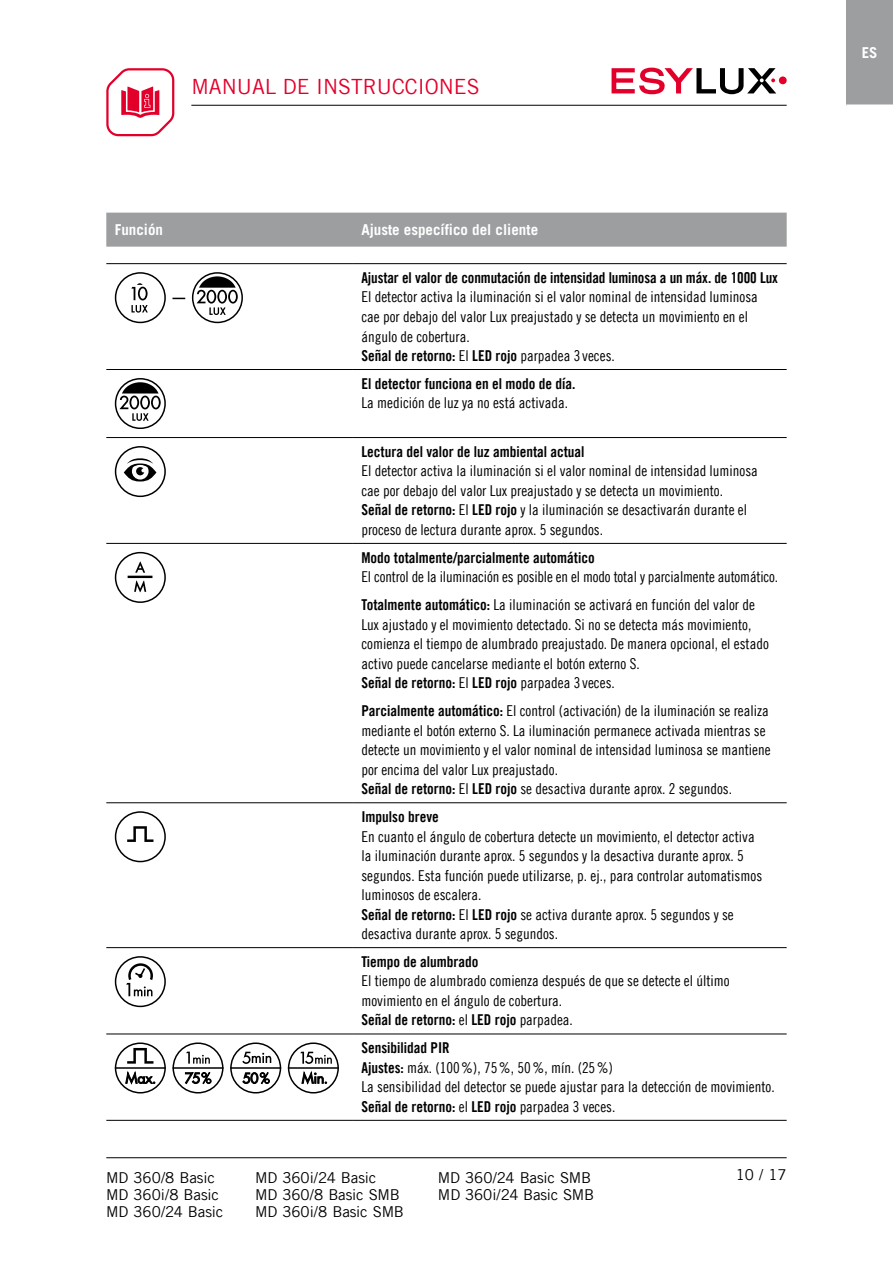
<style>
.page{position:relative;width:893px;height:1263px;background:#fff}
.page>*{position:absolute;margin:0;border:0;box-sizing:border-box;transform-origin:0 0}
.t1{font:21px "Trade Gothic LT Com";color:#e2002b}
.t2{font:15px/19.5px "Trade Gothic LT Com Cn 18";color:#000}
.t3{font:15px "Trade Gothic LT Com Bd Cn 20";color:#000}
.t4{font:15px "Trade Gothic LT Com";letter-spacing:-.01em;color:#000}
.t5{font:700 15px "Trade Gothic LT Com";color:#fff}
.s1{font-family:"Trade Gothic LT Com Cn 18"}
.s2{font-family:"Trade Gothic LT Com Bd Cn 20"}
</style>
<div class="page">
<div style="left:779px;top:76px;width:8px;height:8px;background:#e2002b;border-radius:50%"></div>
<svg style="left:612px;top:68px;width:164px;height:26px"></svg>
<svg style="left:106px;top:68px;width:69px;height:69px"></svg>
<hr style="left:106px;top:1157px;width:681px;height:1px;background:#000">
<div style="left:846px;top:0;width:47px;height:105px;background:#9c9e9f"></div>
<hr style="left:846px;top:104px;width:47px;height:2px;background:#fff">
<hr style="left:191px;top:105px;width:596px;height:1px;background:#000">
<div style="left:106px;top:213px;width:681px;height:34px;background:#9c9e9f"></div>
<hr style="left:106px;top:369px;width:247px;height:1px;background:#000">
<hr style="left:353px;top:369px;width:434px;height:1px;background:#000">
<hr style="left:106px;top:437px;width:247px;height:1px;background:#000">
<hr style="left:353px;top:437px;width:434px;height:1px;background:#000">
<hr style="left:106px;top:543px;width:247px;height:1px;background:#000">
<hr style="left:353px;top:543px;width:434px;height:1px;background:#000">
<hr style="left:106px;top:802px;width:247px;height:1px;background:#000">
<hr style="left:353px;top:802px;width:434px;height:1px;background:#000">
<hr style="left:106px;top:947px;width:247px;height:1px;background:#000">
<hr style="left:353px;top:947px;width:434px;height:1px;background:#000">
<hr style="left:106px;top:1033px;width:247px;height:1px;background:#000">
<hr style="left:353px;top:1033px;width:434px;height:1px;background:#000">
<hr style="left:106px;top:1120px;width:247px;height:1px;background:#000">
<hr style="left:353px;top:1120px;width:434px;height:1px;background:#000">
<hr style="left:106px;top:263px;width:247px;height:1px;background:#000">
<hr style="left:353px;top:263px;width:434px;height:1px;background:#000">
<svg style="left:115px;top:272px;width:51px;height:51px"></svg>
<svg style="left:172px;top:298px;width:13px;height:1px"></svg>
<svg style="left:192px;top:272px;width:51px;height:51px"></svg>
<svg style="left:115px;top:378px;width:51px;height:51px"></svg>
<svg style="left:115px;top:446px;width:51px;height:51px"></svg>
<svg style="left:115px;top:552px;width:51px;height:51px"></svg>
<svg style="left:115px;top:811px;width:51px;height:51px"></svg>
<svg style="left:115px;top:956px;width:51px;height:51px"></svg>
<svg style="left:115px;top:1042px;width:51px;height:51px"></svg>
<hr style="left:115px;top:1067px;width:51px;height:2px;background:#000">
<svg style="left:172px;top:1042px;width:52px;height:51px"></svg>
<hr style="left:172px;top:1067px;width:52px;height:2px;background:#000">
<svg style="left:230px;top:1042px;width:51px;height:51px"></svg>
<svg style="left:288px;top:1042px;width:51px;height:51px"></svg>
<h1 class="t1" style="left:191px;top:73px;width:290px">MANUAL DE INSTRUCCIONES</h1>
<p class="t5" style="left:115px;top:220px;width:50px">Función</p>
<p class="t5" style="left:361px;top:220px;width:178px">Ajuste específico del cliente</p>
<p class="t3" style="left:361px;top:268px;width:418px">Ajustar el valor de conmutación de intensidad luminosa a un máx. de 1000 Lux</p>
<p class="t2" style="left:361px;top:287px;width:398px">El detector activa la iluminación si el valor nominal de intensidad luminosa cae por debajo del valor Lux preajustado y se detecta un movimiento en el ángulo de cobertura.</p>
<p class="t3" style="left:361px;top:346px;width:255px">Señal de retorno: <span class="s1">El</span> LED rojo <span class="s1">parpadea 3 veces.</span></p>
<p class="t3" style="left:361px;top:374px;width:215px">El detector funciona en el modo de día.</p>
<p class="t2" style="left:361px;top:393px;width:208px">La medición de luz ya no está activada.</p>
<p class="t3" style="left:361px;top:442px;width:225px">Lectura del valor de luz ambiental actual</p>
<p class="t2" style="left:361px;top:461px;width:398px">El detector activa la iluminación si el valor nominal de intensidad luminosa cae por debajo del valor Lux preajustado y se detecta un movimiento.</p>
<p class="t2" style="left:361px;top:500px;width:387px"><span class="s2">Señal de retorno:</span> El <span class="s2">LED rojo</span> y la iluminación se desactivarán durante el proceso de lectura durante aprox. 5 segundos.</p>
<p class="t3" style="left:361px;top:548px;width:235px">Modo totalmente/parcialmente automático</p>
<p class="t2" style="left:361px;top:567px;width:418px">El control de la iluminación es posible en el modo total y parcialmente automático.</p>
<p class="t2" style="left:361px;top:595px;width:409px"><span class="s2">Totalmente automático:</span> La iluminación se activará en función del valor de Lux ajustado y el movimiento detectado. Si no se detecta más movimiento, comienza el tiempo de alumbrado preajustado. De manera opcional, el estado activo puede cancelarse mediante el botón externo S.</p>
<p class="t3" style="left:361px;top:674px;width:255px">Señal de retorno: <span class="s1">El</span> LED rojo <span class="s1">parpadea 3 veces.</span></p>
<p class="t2" style="left:361px;top:701px;width:411px"><span class="s2">Parcialmente automático:</span> El control (activación) de la iluminación se realiza mediante el botón externo S. La iluminación permanece activada mientras se detecte un movimiento y el valor nominal de intensidad luminosa se mantiene por encima del valor Lux preajustado.</p>
<p class="t2" style="left:361px;top:779px;width:372px"><span class="s2">Señal de retorno:</span> El <span class="s2">LED rojo</span> se desactiva durante aprox. 2 segundos.</p>
<p class="t3" style="left:361px;top:808px;width:79px">Impulso breve</p>
<p class="t2" style="left:361px;top:826px;width:402px">En cuanto el ángulo de cobertura detecte un movimiento, el detector activa la iluminación durante aprox. 5 segundos y la desactiva durante aprox. 5 segundos. Esta función puede utilizarse, p. ej., para controlar automatismos luminosos de escalera.</p>
<p class="t2" style="left:361px;top:904px;width:374px"><span class="s2">Señal de retorno:</span> El <span class="s2">LED rojo</span> se activa durante aprox. 5 segundos y se desactiva durante aprox. 5 segundos.</p>
<p class="t3" style="left:361px;top:952px;width:118px">Tiempo de alumbrado</p>
<p class="t2" style="left:361px;top:971px;width:370px">El tiempo de alumbrado comienza después de que se detecte el último movimiento en el ángulo de cobertura.</p>
<p class="t3" style="left:361px;top:1011px;width:213px">Señal de retorno: <span class="s1">el</span> LED rojo <span class="s1">parpadea.</span></p>
<p class="t3" style="left:361px;top:1039px;width:90px">Sensibilidad PIR</p>
<p class="t2" style="left:361px;top:1057px;width:253px"><span class="s2">Ajustes:</span> máx. (100%), 75%, 50%, mín. (25%)</p>
<p class="t2" style="left:361px;top:1077px;width:415px">La sensibilidad del detector se puede ajustar para la detección de movimiento.</p>
<p class="t3" style="left:361px;top:1097px;width:255px">Señal de retorno: <span class="s1">el</span> LED rojo <span class="s1">parpadea 3 veces.</span></p>
<p class="t4" style="left:106px;top:1169px;width:110px">MD 360/8 Basic</p>
<p class="t4" style="left:255px;top:1169px;width:123px">MD 360i/24 Basic</p>
<p class="t4" style="left:438px;top:1169px;width:155px">MD 360/24 Basic SMB</p>
<p class="t4" style="left:106px;top:1186px;width:114px">MD 360i/8 Basic</p>
<p class="t4" style="left:255px;top:1186px;width:146px">MD 360/8 Basic SMB</p>
<p class="t4" style="left:438px;top:1186px;width:158px">MD 360i/24 Basic SMB</p>
<p class="t4" style="left:106px;top:1203px;width:119px">MD 360/24 Basic</p>
<p class="t4" style="left:255px;top:1203px;width:150px">MD 360i/8 Basic SMB</p>
<p class="t4" style="left:736px;top:1166px;width:52px">10 / 17</p>
<p class="t5" style="left:862px;top:43px;width:17px">ES</p>
</div>
